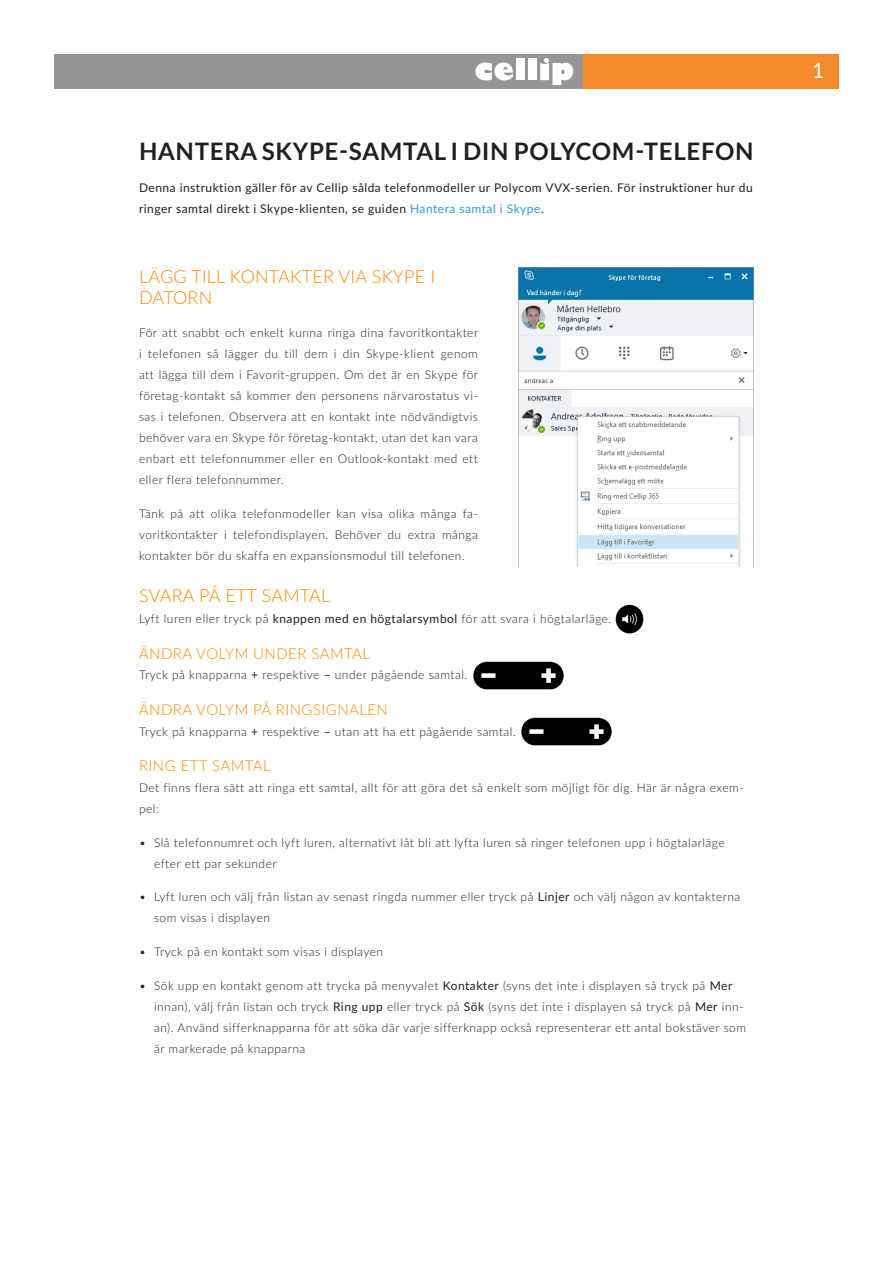
<style>
.page{position:relative;width:893px;height:1263px;background:#fff}
.page>*{position:absolute;margin:0;border:0;box-sizing:border-box;transform-origin:0 0}
.Huvudrubrik{font:700 24px "Lato";letter-spacing:.03em;color:#231f20}
.t1{font:21px "Lato";color:#fff}
.Mellanrubrik_orange{font:300 18px/21px "Lato";letter-spacing:.01em;color:#ff8a00}
.Mellanrubrik_orange-2{font:300 15px "Lato";letter-spacing:.03em;color:#ff8a00}
.Brödtext2{font:300 15px "Lato";letter-spacing:.03em;color:#ff8a00}
.Brödtext2-2{font:300 12px/21px "Lato";letter-spacing:.04em;color:#231f20}
.Mellanrubrik_orange-3{font:300 12px/21px "Lato";letter-spacing:.04em;color:#231f20;text-align:justify}
.Brödtext2-3{font:12px/21px "Lato";letter-spacing:.04em;color:#231f20}
.s1{color:#2d9dd9}
.s2{font-weight:400}
</style>
<div class="page">
<img style="left:519px;top:268px;width:235px;height:299px">
<div style="left:54px;top:54px;width:785px;height:34px;background:#979595"></div>
<div style="left:584px;top:54px;width:255px;height:34px;background:#f68b2b"></div>
<svg style="left:475px;top:63px;width:38px;height:17px"></svg>
<div style="left:516px;top:58px;width:8px;height:22px;background:#fff"></div>
<div style="left:528px;top:58px;width:9px;height:22px;background:#fff"></div>
<svg style="left:540px;top:58px;width:33px;height:27px"></svg>
<img style="left:615px;top:605px;width:28px;height:28px">
<img style="left:473px;top:661px;width:91px;height:28px">
<img style="left:521px;top:717px;width:91px;height:29px">
<p class="Huvudrubrik" style="left:139px;top:134px;width:616px">HANTERA SKYPE-SAMTAL I DIN POLYCOM-TELEFON</p>
<p class="Brödtext2-3" style="left:139px;top:177px;width:615px">Denna instruktion gäller för av Cellip sålda telefonmodeller ur Polycom VVX-serien. För instruktioner hur du ringer samtal direkt i Skype-klienten, se guiden <span class="s1">Hantera samtal i Skype</span>.</p>
<p class="Mellanrubrik_orange" style="left:139px;top:265px;width:298px">LÄGG TILL KONTAKTER VIA SKYPE I<br>DATORN</p>
<p class="Mellanrubrik_orange-3" style="left:139px;top:322px;width:341px">För att snabbt och enkelt kunna ringa dina favoritkontakter i telefonen så lägger du till dem i din Skype-klient genom att lägga till dem i Favorit-gruppen. Om det är en Skype för företag-kontakt så kommer den personens närvarostatus vi&shy;sas i telefonen. Observera att en kontakt inte nödvändigtvis behöver vara en Skype för företag-kontakt, utan det kan vara enbart ett telefonnummer eller en Outlook-kontakt med ett eller flera telefonnummer.</p>
<p class="Mellanrubrik_orange-3" style="left:139px;top:503px;width:341px">Tänk på att olika telefonmodeller kan visa olika många fa&shy;voritkontakter i telefondisplayen. Behöver du extra många kontakter bör du skaffa en expansionsmodul till telefonen.</p>
<p class="Mellanrubrik_orange" style="left:139px;top:585px;width:193px">SVARA PÅ ETT SAMTAL</p>
<p class="Mellanrubrik_orange-3" style="left:139px;top:608px;width:474px">Lyft luren eller tryck på <span class="s2">knappen med en högtalarsymbol</span> för att svara i högtalarläge.</p>
<p class="Mellanrubrik_orange-2" style="left:139px;top:643px;width:233px">ÄNDRA VOLYM UNDER SAMTAL</p>
<p class="Brödtext2-2" style="left:139px;top:664px;width:330px">Tryck på knapparna <span class="s2">+</span> respektive <span class="s2">–</span> under pågående samtal.</p>
<p class="Mellanrubrik_orange-2" style="left:139px;top:699px;width:250px">ÄNDRA VOLYM PÅ RINGSIGNALEN</p>
<p class="Brödtext2-2" style="left:139px;top:720px;width:378px">Tryck på knapparna <span class="s2">+</span> respektive <span class="s2">–</span> utan att ha ett pågående samtal.</p>
<p class="Brödtext2" style="left:139px;top:755px;width:133px">RING ETT SAMTAL</p>
<p class="Brödtext2-2" style="left:139px;top:777px;width:606px">Det finns flera sätt att ringa ett samtal, allt för att göra det så enkelt som möjligt för dig. Här är några exem&shy;pel:</p>
<p class="Brödtext2-2" style="left:154px;top:831px;width:572px;text-indent:-15px">• Slå telefonnumret och lyft luren, alternativt låt bli att lyfta luren så ringer telefonen upp i högtalarläge efter ett par sekunder</p>
<p class="Brödtext2-2" style="left:154px;top:886px;width:588px;text-indent:-15px">• Lyft luren och välj från listan av senast ringda nummer eller tryck på <span class="s2">Linjer</span> och välj någon av kontakterna som visas i displayen</p>
<p class="Brödtext2-2" style="left:139px;top:941px;width:246px">• Tryck på en kontakt som visas i displayen</p>
<p class="Brödtext2-2" style="left:154px;top:975px;width:594px;text-indent:-15px">• Sök upp en kontakt genom att trycka på menyvalet <span class="s2">Kontakter</span> (syns det inte i displayen så tryck på <span class="s2">Mer </span>innan), välj från listan och tryck <span class="s2">Ring upp</span> eller tryck på <span class="s2">Sök</span> (syns det inte i displayen så tryck på <span class="s2">Mer</span> inn&shy;an). Använd sifferknapparna för att söka där varje sifferknapp också representerar ett antal bokstäver som är markerade på knapparna</p>
<p class="t1" style="left:812px;top:56px;width:14px">1</p>
</div>
